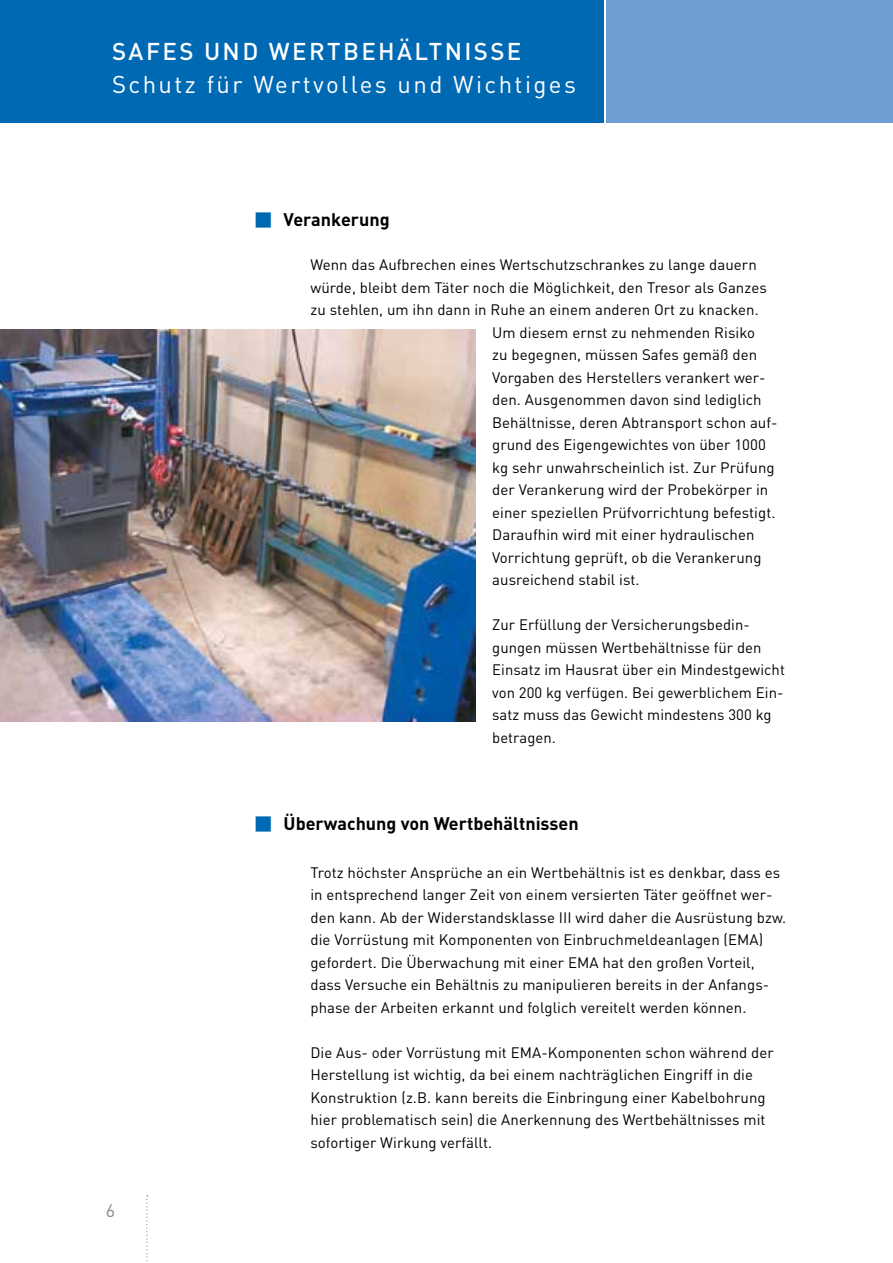
<style>
.page{position:relative;width:893px;height:1263px;background:#fff}
.page>*{position:absolute;margin:0;border:0;box-sizing:border-box;transform-origin:0 0}
.t1{font:24px "DINOT";letter-spacing:.1em;color:#fff}
.t2{font:500 24px "DINOT";letter-spacing:.1em;color:#fff}
.t3{font:700 18px "DINOT";color:#000}
.t4{font:18px "DINOT";color:#878787}
.t5{font:15px/22.5px "DINOT";letter-spacing:.005em;color:#000}
</style>
<div class="page">
<div style="left:0;top:0;width:603px;height:122px;background:#0069b4"></div>
<div style="left:607px;top:0;width:286px;height:122px;background:#6f9ed4"></div>
<svg style="left:146px;top:1195px;width:2px;height:66px"></svg>
<img style="left:0;top:330px;width:475px;height:392px">
<h1 class="t2" style="left:112px;top:35px;width:411px">SAFES UND WERTBEHÄLTNISSE</h1>
<h1 class="t1" style="left:112px;top:68px;width:465px">Schutz für Wertvolles und Wichtiges</h1>
<p class="t3" style="left:284px;top:208px;width:108px">Verankerung</p>
<p class="t5" style="left:310px;top:253px;width:448px">Wenn das Aufbrechen eines Wertschutzschrankes zu lange dauern</p>
<p class="t5" style="left:310px;top:275px;width:458px">würde, bleibt dem Täter noch die Möglichkeit, den Tresor als Ganzes</p>
<p class="t5" style="left:310px;top:298px;width:450px">zu stehlen, um ihn dann in Ruhe an einem anderen Ort zu knacken.</p>
<p class="t5" style="left:492px;top:320px;width:264px">Um diesem ernst zu nehmenden Risiko</p>
<p class="t5" style="left:492px;top:343px;width:266px">zu begegnen, müssen Safes gemäß den</p>
<p class="t5" style="left:492px;top:365px;width:275px">Vorgaben des Herstellers verankert wer-</p>
<p class="t5" style="left:492px;top:388px;width:271px">den. Ausgenommen davon sind lediglich</p>
<p class="t5" style="left:492px;top:410px;width:287px">Behältnisse, deren Abtransport schon auf-</p>
<p class="t5" style="left:492px;top:433px;width:275px">grund des Eigengewichtes von über 1000</p>
<p class="t5" style="left:492px;top:455px;width:284px">kg sehr unwahrscheinlich ist. Zur Prüfung</p>
<p class="t5" style="left:492px;top:478px;width:278px">der Verankerung wird der Probekörper in</p>
<p class="t5" style="left:492px;top:500px;width:285px">einer speziellen Prüfvorrichtung befestigt.</p>
<p class="t5" style="left:492px;top:523px;width:264px">Daraufhin wird mit einer hydraulischen</p>
<p class="t5" style="left:492px;top:545px;width:271px">Vorrichtung geprüft, ob die Verankerung</p>
<p class="t5" style="left:492px;top:568px;width:149px">ausreichend stabil ist.</p>
<p class="t5" style="left:492px;top:613px;width:294px">Zur Erfüllung der Versicherungsbedin&shy;gungen müssen Wertbehältnisse für den Einsatz im Hausrat über ein Mindestgewicht von 200 kg verfügen. Bei gewerblichem Ein&shy;satz muss das Gewicht mindestens 300 kg betragen.</p>
<p class="t4" style="left:106px;top:1198px;width:11px">6</p>
<p class="t3" style="left:284px;top:812px;width:297px">Überwachung von Wertbehältnissen</p>
<p class="t5" style="left:310px;top:860px;width:477px">Trotz höchster Ansprüche an ein Wertbehältnis ist es denkbar, dass es in entsprechend langer Zeit von einem versierten Täter geöffnet wer&shy;den kann. Ab der Widerstandsklasse III wird daher die Ausrüstung bzw. die Vorrüstung mit Komponenten von Einbruchmeldeanlagen (EMA) gefordert. Die Überwachung mit einer EMA hat den großen Vorteil, dass Versuche ein Behältnis zu manipulieren bereits in der Anfangs&shy;phase der Arbeiten erkannt und folglich vereitelt werden können.</p>
<p class="t5" style="left:310px;top:1040px;width:465px">Die Aus- oder Vorrüstung mit EMA-Komponenten schon während der Herstellung ist wichtig, da bei einem nachträglichen Eingriff in die Konstruktion (z.B. kann bereits die Einbringung einer Kabelbohrung hier problematisch sein) die Anerkennung des Wertbehältnisses mit sofortiger Wirkung verfällt.</p>
</div>
